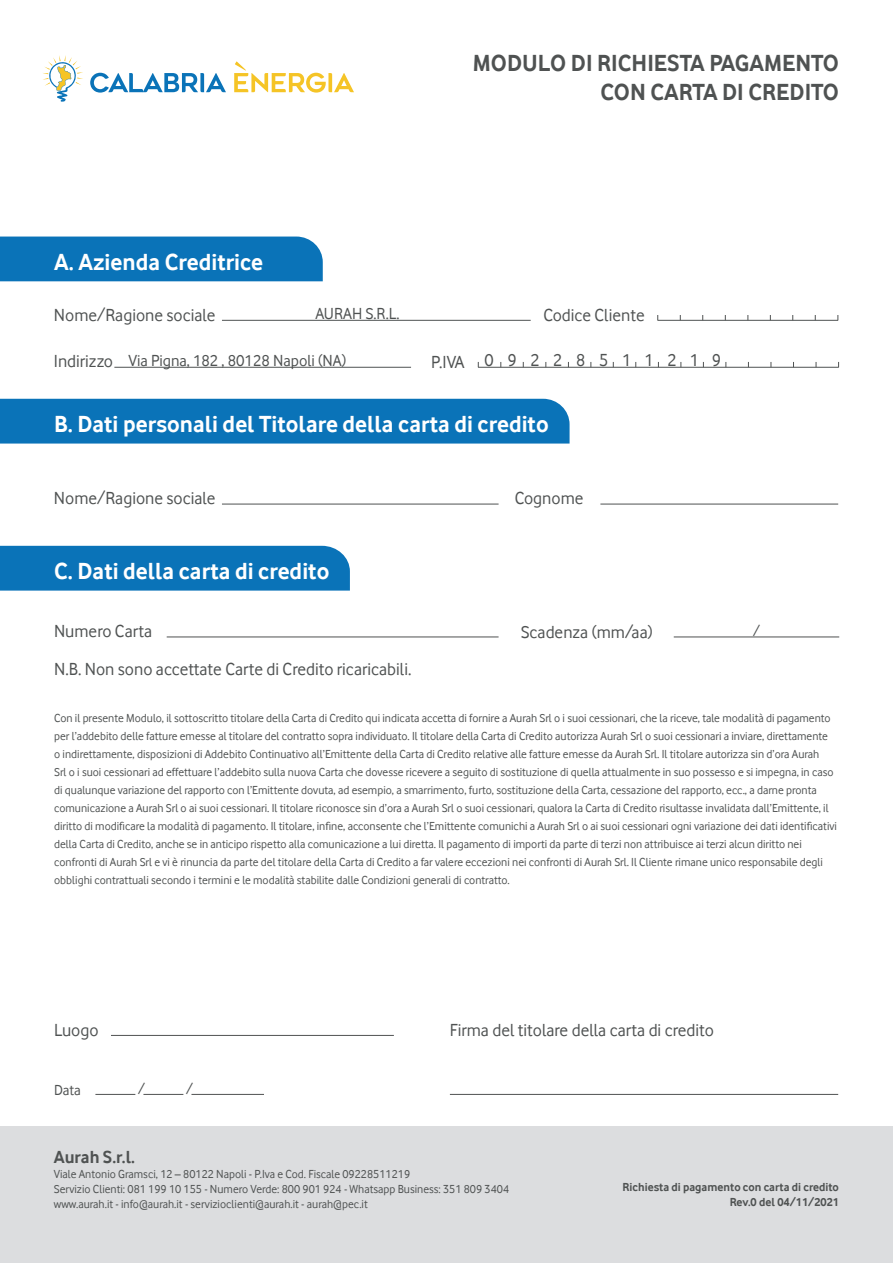
<style>
.page{position:relative;width:893px;height:1263px;background:#fff}
.page>*{position:absolute;margin:0;border:0;box-sizing:border-box;transform-origin:0 0}
.t1{font:700 24px "Vodafone";color:#fff}
.t2{font:700 24px/28.5px "Vodafone";color:#4f5252;text-align:right}
.Scheda{font:18px "Vodafone";color:#4f5252}
.t3{font:700 18px "Vodafone";color:#4f5252}
.Scheda-2{font:16.5px "Vodafone";color:#4f5252}
.Paragrafo{font:15px "Vodafone";color:#4f5252}
.Scheda-3{font:15px "Vodafone";color:#4f5252}
.Scheda-4{font:12px/18px "Vodafone";color:#4f5252}
.t4{font:700 12px/15px "Vodafone";color:#4f5252;text-align:right}
</style>
<div class="page">
<div style="left:0;top:1126px;width:893px;height:137px;background:#dcdddf"></div>
<div style="left:0;top:399px;width:570px;height:45px;background:#0a73b8"></div>
<div style="left:0;top:237px;width:323px;height:44px;background:#0a73b8"></div>
<div style="left:0;top:546px;width:350px;height:45px;background:#0a73b8"></div>
<hr style="left:658px;top:320px;width:180px;height:1px;background:#4f5252">
<svg style="left:43px;top:55px;width:40px;height:47px"></svg>
<svg style="left:90px;top:73px;width:136px;height:20px"></svg>
<svg style="left:234px;top:61px;width:120px;height:32px"></svg>
<hr style="left:222px;top:320px;width:309px;height:1px;background:#4f5252">
<hr style="left:222px;top:504px;width:277px;height:1px;background:#4f5252">
<hr style="left:167px;top:637px;width:332px;height:1px;background:#4f5252">
<hr style="left:111px;top:1035px;width:283px;height:1px;background:#4f5252">
<hr style="left:600px;top:504px;width:238px;height:1px;background:#4f5252">
<hr style="left:114px;top:367px;width:297px;height:1px;background:#4f5252">
<hr style="left:478px;top:367px;width:361px;height:1px;background:#4f5252">
<hr style="left:674px;top:637px;width:165px;height:1px;background:#4f5252">
<hr style="left:450px;top:1094px;width:388px;height:1px;background:#4f5252">
<hr style="left:95px;top:1094px;width:40px;height:1px;background:#4f5252">
<hr style="left:143px;top:1094px;width:40px;height:1px;background:#4f5252">
<hr style="left:191px;top:1094px;width:73px;height:1px;background:#4f5252">
<h1 class="t2" style="left:473px;top:49px;width:368px">MODULO DI RICHIESTA PAGAMENTO<br>CON CARTA DI CREDITO</h1>
<h1 class="t1" style="left:54px;top:248px;width:210px">A. Azienda Creditrice</h1>
<p class="Scheda" style="left:54px;top:304px;width:163px">Nome/Ragione sociale</p>
<p class="Scheda-2" style="left:315px;top:304px;width:86px">AURAH S.R.L.</p>
<p class="Scheda" style="left:543px;top:304px;width:103px">Codice Cliente</p>
<p class="Scheda-2" style="left:128px;top:351px;width:219px">Via Pigna, 182 , 80128 Napoli (NA)</p>
<p class="Scheda" style="left:54px;top:351px;width:61px">Indirizzo</p>
<p class="Scheda" style="left:431px;top:352px;width:35px">P.IVA</p>
<p class="Scheda" style="left:484px;top:349px;width:238px">0 9 2 2 8 5 1 1 2 1 9</p>
<h1 class="t1" style="left:54px;top:410px;width:496px">B. Dati personali del Titolare della carta di credito</h1>
<p class="Scheda" style="left:54px;top:488px;width:163px">Nome/Ragione sociale</p>
<h1 class="t1" style="left:54px;top:557px;width:277px">C. Dati della carta di credito</h1>
<p class="Scheda" style="left:54px;top:621px;width:100px">Numero Carta</p>
<p class="Scheda" style="left:515px;top:488px;width:70px">Cognome</p>
<p class="Scheda" style="left:521px;top:622px;width:133px">Scadenza (mm/aa)</p>
<p class="Scheda-3" style="left:753px;top:622px;width:8px">/</p>
<p class="Scheda" style="left:54px;top:659px;width:359px">N.B. Non sono accettate Carte di Credito ricaricabili.</p>
<p class="Scheda-4" style="left:54px;top:708px;width:784px">Con il presente Modulo, il sottoscritto titolare della Carta di Credito qui indicata accetta di fornire a Aurah Srl o i suoi cessionari, che la riceve, tale modalità di pagamento per l’addebito delle fatture emesse al titolare del contratto sopra individuato. Il titolare della Carta di Credito autorizza Aurah Srl o suoi cessionari a inviare, direttamente o indirettamente, disposizioni di Addebito Continuativo all’Emittente della Carta di Credito relative alle fatture emesse da Aurah Srl. Il titolare autorizza sin d’ora Aurah<br>Srl o i suoi cessionari ad effettuare l’addebito sulla nuova Carta che dovesse ricevere a seguito di sostituzione di quella attualmente in suo possesso e si impegna, in caso di qualunque variazione del rapporto con l’Emittente dovuta, ad esempio, a smarrimento, furto, sostituzione della Carta, cessazione del rapporto, ecc., a darne pronta comunicazione a Aurah Srl o ai suoi cessionari. Il titolare riconosce sin d’ora a Aurah Srl o suoi cessionari, qualora la Carta di Credito risultasse invalidata dall’Emittente, il diritto di modificare la modalità di pagamento. Il titolare, infine, acconsente che l’Emittente comunichi a Aurah Srl o ai suoi cessionari ogni variazione dei dati identificativi della Carta di Credito, anche se in anticipo rispetto alla comunicazione a lui diretta. Il pagamento di importi da parte di terzi non attribuisce ai terzi alcun diritto nei confronti di Aurah Srl e vi è rinuncia da parte del titolare della Carta di Credito a far valere eccezioni nei confronti di Aurah Srl. Il Cliente rimane unico responsabile degli obblighi contrattuali secondo i termini e le modalità stabilite dalle Condizioni generali di contratto.</p>
<p class="Scheda" style="left:54px;top:1019px;width:46px">Luogo</p>
<p class="Paragrafo" style="left:54px;top:1081px;width:28px">Data</p>
<p class="Scheda-3" style="left:138px;top:1081px;width:8px">/</p>
<p class="Scheda-3" style="left:186px;top:1081px;width:8px">/</p>
<p class="Scheda" style="left:450px;top:1020px;width:266px">Firma del titolare della carta di credito</p>
<h2 class="t3" style="left:54px;top:1146px;width:83px">Aurah S.r.l.</h2>
<p class="Scheda-4" style="left:54px;top:1166px;width:457px;line-height:15px">Viale Antonio Gramsci, 12 – 80122 Napoli - P.Iva e Cod. Fiscale 09228511219<br>Servizio Clienti: 081 199 10 155 - Numero Verde: 800 901 924 - Whatsapp Business: 351 809 3404 www.aurah.it - info@aurah.it - servizioclienti@aurah.it - aurah@pec.it</p>
<p class="t4" style="left:623px;top:1179px;width:218px">Richiesta di pagamento con carta di credito<br>Rev.0 del 04/11/2021</p>
</div>
